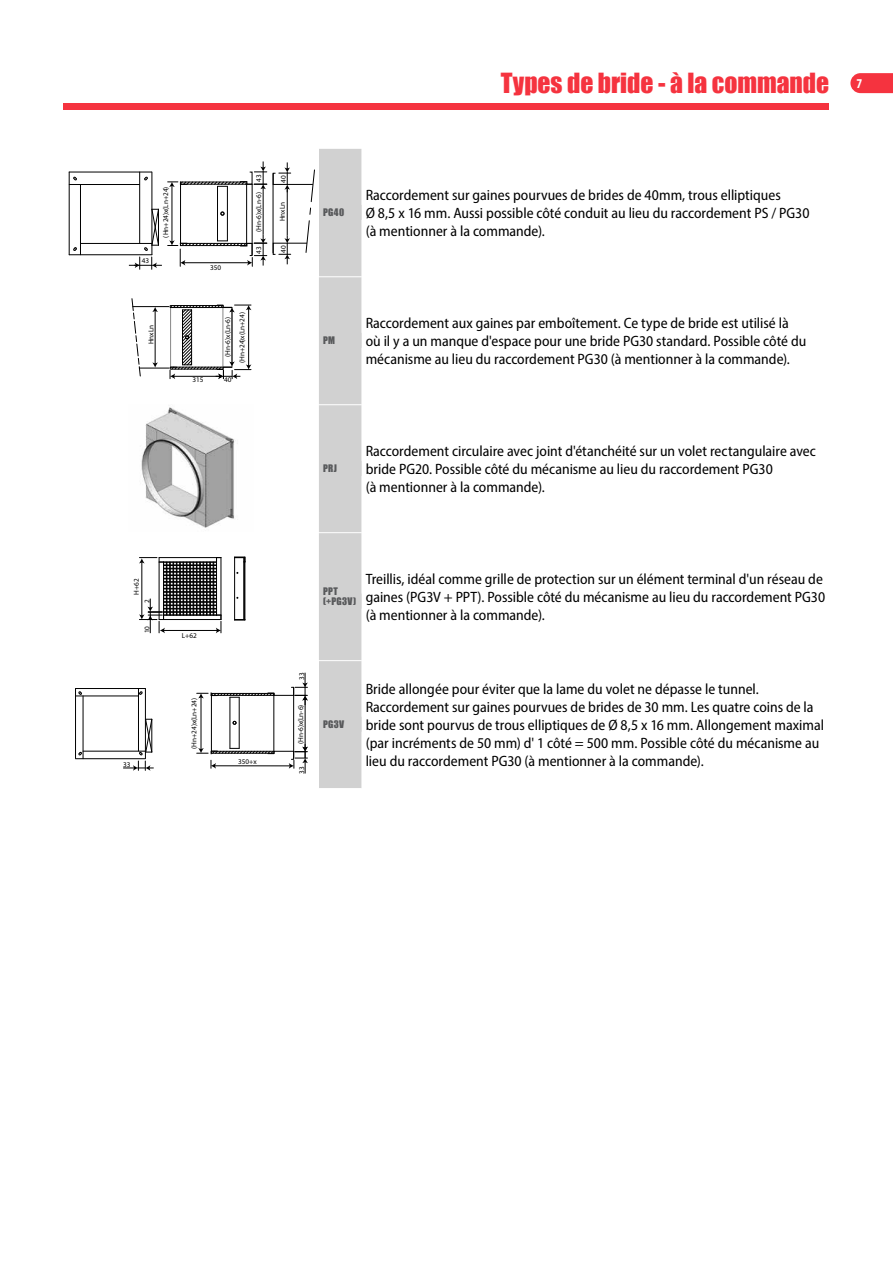
<style>
.page{position:relative;width:893px;height:1263px;background:#fff}
.page>*{position:absolute;margin:0;border:0;box-sizing:border-box;transform-origin:0 0}
.t1{font:25.5px "Impact";color:#f5333f}
.t2{font:semi-condensed 15px/18px "Myriad Pro";color:#000}
.t3{font:9.6px/9.6px "Impact";letter-spacing:.03em;color:#58595b}
.t4{font:7.2px/14.2px "Myriad Pro";color:#000;text-align:center}
</style>
<div class="page">
<div style="left:64px;top:103px;width:765px;height:6px;background:#f5333f"></div>
<svg style="left:850px;top:73px;width:43px;height:20px"></svg>
<hr style="left:69px;top:172px;width:83px;height:1px;background:#000">
<hr style="left:69px;top:184px;width:70px;height:1px;background:#000">
<hr style="left:80px;top:184px;width:1px;height:71px;background:#000">
<hr style="left:80px;top:243px;width:72px;height:1px;background:#000">
<hr style="left:69px;top:172px;width:1px;height:83px;background:#000">
<hr style="left:69px;top:254px;width:83px;height:1px;background:#000">
<svg style="left:73px;top:177px;width:4px;height:3px"></svg>
<svg style="left:73px;top:247px;width:4px;height:4px"></svg>
<hr style="left:75px;top:688px;width:70px;height:1px;background:#000">
<hr style="left:76px;top:696px;width:62px;height:1px;background:#000">
<hr style="left:83px;top:696px;width:1px;height:63px;background:#000">
<hr style="left:83px;top:751px;width:62px;height:1px;background:#000">
<hr style="left:75px;top:688px;width:1px;height:70px;background:#000">
<hr style="left:75px;top:758px;width:70px;height:1px;background:#000">
<svg style="left:78px;top:691px;width:4px;height:4px"></svg>
<svg style="left:123px;top:149px;width:238px;height:639px"></svg>
<div style="left:323px;top:717px;width:38px;height:15px;background:#d1d1d1"></div>
<p class="t4" style="left:142px;top:254px;width:9px">43</p>
<p class="t4" style="left:159px;top:237px;width:52px;rotate:-90deg">(Hn+24)x(Ln+24)</p>
<p class="t4" style="left:144px;top:344px;width:21px;rotate:-90deg">HnxLn</p>
<p class="t4" style="left:210px;top:260px;width:13px">350</p>
<p class="t4" style="left:252px;top:182px;width:9px;rotate:-90deg">43</p>
<p class="t4" style="left:252px;top:232px;width:41px;rotate:-90deg">(Hn-6)x(Ln-6)</p>
<p class="t4" style="left:252px;top:254px;width:9px;rotate:-90deg">43</p>
<p class="t4" style="left:220px;top:363px;width:52px;rotate:-90deg">(Hn-6)x(Ln-6) (Hn+24)x(Ln+24)</p>
<p class="t4" style="left:192px;top:373px;width:13px">315</p>
<p class="t4" style="left:224px;top:373px;width:9px">40</p>
<p class="t4" style="left:276px;top:183px;width:9px;rotate:-90deg">40</p>
<p class="t4" style="left:275px;top:221px;width:21px;rotate:-90deg">HnxLn</p>
<p class="t4" style="left:276px;top:253px;width:9px;rotate:-90deg">40</p>
<h1 class="t1" style="left:501px;top:63px;width:363px">Types de bride - à la commande <sup>7</sup></h1>
<p class="t3" style="left:323px;top:208px;width:23px">PG40</p>
<p class="t2" style="left:366px;top:186px;width:445px">Raccordement sur gaines pourvues de brides de 40mm, trous elliptiques<br>Ø 8,5 x 16 mm. Aussi possible côté conduit au lieu du raccordement PS / PG30 (à mentionner à la commande).</p>
<p class="t3" style="left:323px;top:336px;width:13px">PM</p>
<p class="t2" style="left:366px;top:314px;width:442px">Raccordement aux gaines par emboîtement. Ce type de bride est utilisé là où il y a un manque d'espace pour une bride PG30 standard. Possible côté du mécanisme au lieu du raccordement PG30 (à mentionner à la commande).</p>
<p class="t3" style="left:323px;top:463px;width:15px">PRJ</p>
<p class="t2" style="left:366px;top:442px;width:452px">Raccordement circulaire avec joint d'étanchéité sur un volet rectangulaire avec bride PG20. Possible côté du mécanisme au lieu du raccordement PG30<br>(à mentionner à la commande).</p>
<p class="t4" style="left:129px;top:595px;width:18px;rotate:-90deg">H+62</p>
<p class="t4" style="left:140px;top:603px;width:5px;rotate:-90deg">2</p>
<p class="t4" style="left:140px;top:633px;width:9px;rotate:-90deg">10</p>
<p class="t4" style="left:123px;top:757px;width:9px">33</p>
<p class="t4" style="left:182px;top:629px;width:17px">L+62</p>
<p class="t4" style="left:187px;top:749px;width:53px;rotate:-90deg">(Hn+24)x(Ln+24)</p>
<p class="t4" style="left:238px;top:754px;width:20px">350+x</p>
<p class="t3" style="left:323px;top:587px;width:34px">PPT (+PG3V)</p>
<p class="t2" style="left:366px;top:570px;width:461px">Treillis, idéal comme grille de protection sur un élément terminal d'un réseau de gaines (PG3V + PPT). Possible côté du mécanisme au lieu du raccordement PG30 (à mentionner à la commande).</p>
<p class="t4" style="left:294px;top:680px;width:9px;rotate:-90deg">33</p>
<p class="t4" style="left:294px;top:744px;width:41px;rotate:-90deg">(Hn-6)x(Ln-6)</p>
<p class="t4" style="left:294px;top:773px;width:9px;rotate:-90deg">33</p>
<p class="t3" style="left:323px;top:719px;width:23px">PG3V</p>
<p class="t2" style="left:366px;top:680px;width:460px">Bride allongée pour éviter que la lame du volet ne dépasse le tunnel.<br>Raccordement sur gaines pourvues de brides de 30 mm. Les quatre coins de la bride sont pourvus de trous elliptiques de Ø 8,5 x 16 mm. Allongement maximal (par incréments de 50 mm) d' 1 côté = 500 mm. Possible côté du mécanisme au lieu du raccordement PG30 (à mentionner à la commande).</p>
</div>
